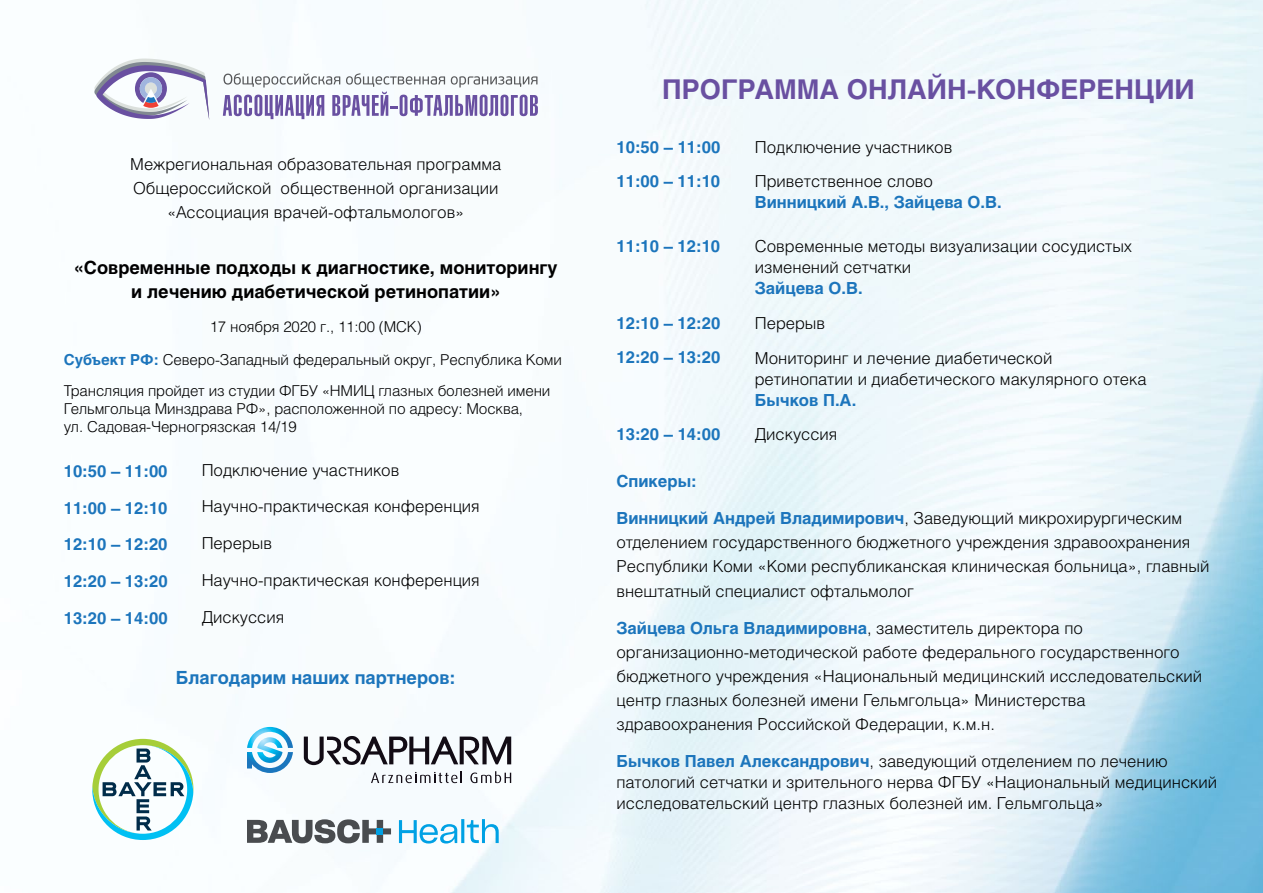
<style>
.page{position:relative;width:1263px;height:893px;background:#fff}
.page>*{position:absolute;margin:0;border:0;box-sizing:border-box;transform-origin:0 0}
.t1{font:700 27px "Helios C";color:#6950a1}
.t2{font:700 18px/24px "Helios C";color:#000;text-align:center}
.t3{font:700 18px "Helios C";color:#1c75bc}
.t4{font:16.5px/24px "Helios Light C";color:#000}
.t5{font:700 16.5px "Helios C";color:#1c75bc}
.t6{font:15px/30.8px "Helios Light C";letter-spacing:-.01em;color:#000}
.s1{font-family:"Helios C";font-weight:700;color:#1c75bc}
.s2{font-family:"Helios Light C";font-weight:400;color:#000}
</style>
<div class="page">
<img style="left:139px;top:0;width:1124px;height:893px">
<svg style="left:94px;top:59px;width:115px;height:61px"></svg>
<svg style="left:223px;top:73px;width:315px;height:46px"></svg>
<svg style="left:304px;top:736px;width:207px;height:29px"></svg>
<svg style="left:371px;top:771px;width:91px;height:12px"></svg>
<svg style="left:470px;top:771px;width:41px;height:12px"></svg>
<svg style="left:247px;top:727px;width:46px;height:46px"></svg>
<svg style="left:92px;top:739px;width:101px;height:101px"></svg>
<svg style="left:399px;top:819px;width:100px;height:24px"></svg>
<svg style="left:247px;top:819px;width:144px;height:24px"></svg>
<p class="t4" style="left:130px;top:152px;width:373px;text-align:center">Межрегиональная образовательная программа<br>Общероссийской общественной организации «Ассоциация врачей-офтальмологов»</p>
<p class="t2" style="left:74px;top:255px;width:485px">«Современные подходы к диагностике, мониторингу и лечению диабетической ретинопатии»</p>
<p class="t6" style="left:210px;top:311px;width:213px">17 ноября 2020 г., 11:00 (МСК)</p>
<p class="t6" style="left:64px;top:344px;width:500px"><span class="s1">Субъект РФ:</span> Северо-Западный федеральный округ, Республика Коми<br>Трансляция пройдет из студии ФГБУ «НМИЦ глазных болезней имени</p>
<p class="t6" style="left:64px;top:400px;width:461px;line-height:18px">Гельмгольца Минздрава РФ», расположенной по адресу: Москва, ул. Садовая-Черногрязская 14/19</p>
<p class="t5" style="left:64px;top:462px;width:105px">10:50 – 11:00</p>
<p class="t4" style="left:202px;top:457px;width:199px">Подключение участников</p>
<p class="t5" style="left:64px;top:498px;width:105px">11:00 – 12:10</p>
<p class="t4" style="left:202px;top:494px;width:280px">Научно-практическая конференция</p>
<p class="t5" style="left:64px;top:535px;width:105px">12:10 – 12:20</p>
<p class="t4" style="left:202px;top:531px;width:72px">Перерыв</p>
<p class="t5" style="left:64px;top:572px;width:105px">12:20 – 13:20</p>
<p class="t4" style="left:202px;top:568px;width:280px">Научно-практическая конференция</p>
<p class="t5" style="left:64px;top:608px;width:105px">13:20 – 14:00</p>
<p class="t4" style="left:202px;top:604px;width:84px">Дискуссия</p>
<p class="t3" style="left:176px;top:667px;width:281px">Благодарим наших партнеров:</p>
<h1 class="t1" style="left:662px;top:73px;width:534px">ПРОГРАММА ОНЛАЙН-КОНФЕРЕНЦИИ</h1>
<p class="t5" style="left:616px;top:137px;width:105px">10:50 – 11:00</p>
<p class="t4" style="left:755px;top:135px;width:199px">Подключение участников</p>
<p class="t5" style="left:616px;top:172px;width:105px">11:00 – 11:10</p>
<p class="t4" style="left:755px;top:169px;width:180px">Приветственное слово</p>
<p class="t5" style="left:755px;top:193px;width:248px">Винницкий А.В., Зайцева О.В.</p>
<p class="t5" style="left:616px;top:237px;width:105px">11:10 – 12:10</p>
<p class="t4" style="left:755px;top:236px;width:379px;line-height:21px">Современные методы визуализации сосудистых изменений сетчатки</p>
<p class="t5" style="left:755px;top:279px;width:109px">Зайцева О.В.</p>
<p class="t5" style="left:616px;top:313px;width:105px">12:10 – 12:20</p>
<p class="t4" style="left:755px;top:311px;width:72px">Перерыв</p>
<p class="t5" style="left:616px;top:348px;width:105px">12:20 – 13:20</p>
<p class="t4" style="left:755px;top:347px;width:393px;line-height:21px">Мониторинг и лечение диабетической ретинопатии и диабетического макулярного отека</p>
<p class="t5" style="left:755px;top:390px;width:103px">Бычков П.А.</p>
<p class="t5" style="left:616px;top:425px;width:105px">13:20 – 14:00</p>
<p class="t4" style="left:755px;top:422px;width:84px">Дискуссия</p>
<p class="t5" style="left:616px;top:472px;width:82px">Спикеры:</p>
<p class="t4" style="left:616px;top:506px;width:594px"><span class="s1">Винницкий Андрей Владимирович</span>, Заведующий микрохирургическим отделением государственного бюджетного учреждения здравоохранения<br>Республики Коми «Коми республиканская клиническая больница», главный</p>
<p class="t4" style="left:616px;top:579px;width:299px">внештатный специалист офтальмолог</p>
<p class="t5" style="left:616px;top:619px;width:468px">Зайцева Ольга Владимировна<span class="s2">, заместитель директора по</span></p>
<p class="t4" style="left:616px;top:640px;width:587px">организационно-методической работе федерального государственного бюджетного учреждения «Национальный медицинский исследовательский центр глазных болезней имени Гельмгольца» Министерства здравоохранения Российской Федерации, к.м.н.</p>
<p class="t4" style="left:616px;top:750px;width:602px;line-height:21px"><span class="s1">Бычков Павел Александрович</span>, заведующий отделением по лечению патологий сетчатки и зрительного нерва ФГБУ «Национальный медицинский исследовательский центр глазных болезней им. Гельмгольца»</p>
</div>
